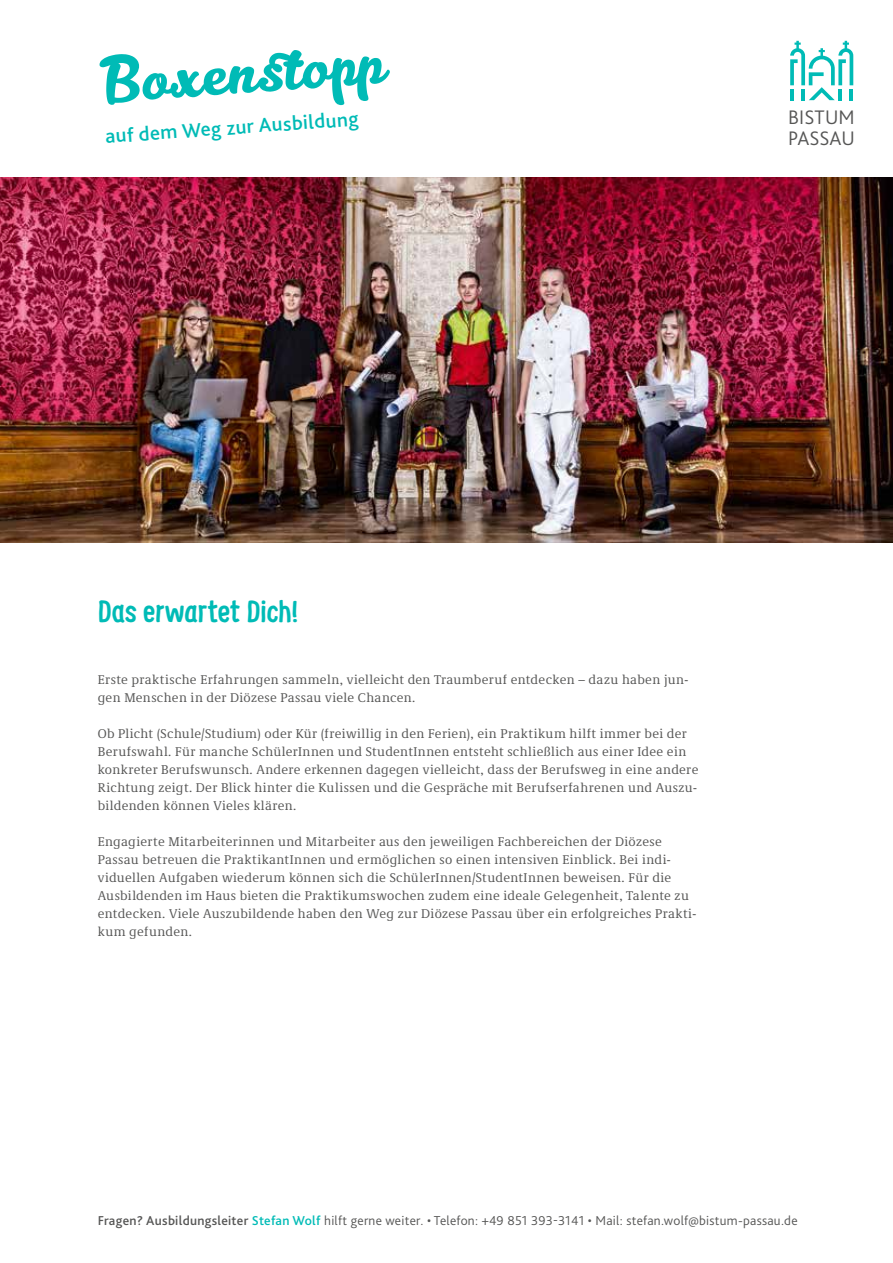
<style>
.page{position:relative;width:893px;height:1263px;background:#fff}
.page>*{position:absolute;margin:0;border:0;box-sizing:border-box;transform-origin:0 0}
.t1{font:62.1px "Kitten";color:#00bbb6}
.t2{font:700 30px "Supernettcn";letter-spacing:-.005em;color:#00bbb6}
.t3{font:500 20.7px "Bliss Pro";color:#00bbb6}
.t4{font:300 20.55px/20.4px "Bliss Pro";letter-spacing:.005em;color:#565655}
.t5{font:300 13.5px "Bliss Pro";letter-spacing:.02em;color:#565655}
.t6{font:13.05px/18px "Demos Next Pro";letter-spacing:.025em;color:#565655}
.s1{font-weight:500}
.s2{font-weight:500;color:#00bbb6}
</style>
<div class="page">
<svg style="left:790px;top:41px;width:63px;height:59px"></svg>
<img style="left:0;top:177px;width:893px;height:366px">
<h1 class="t1" style="left:99px;top:45px;width:295px;rotate:-4deg">Boxenstopp</h1>
<h3 class="t3" style="left:104px;top:123px;width:255px;rotate:-4deg">auf dem Weg zur Ausbildung</h3>
<h3 class="t4" style="left:788px;top:107px;width:68px">BISTUM<br>PASSAU</h3>
<h2 class="t2" style="left:98px;top:591px;width:203px">Das erwartet Dich!</h2>
<p class="t6" style="left:98px;top:670px;width:592px">Erste praktische Erfahrungen sammeln, vielleicht den Traumberuf entdecken – dazu haben jun&shy;gen Menschen in der Diözese Passau viele Chancen.</p>
<p class="t6" style="left:98px;top:724px;width:602px">Ob Plicht (Schule/Studium) oder Kür (freiwillig in den Ferien), ein Praktikum hilft immer bei der Berufswahl. Für manche SchülerInnen und StudentInnen entsteht schließlich aus einer Idee ein konkreter Berufswunsch. Andere erkennen dagegen vielleicht, dass der Berufsweg in eine andere Richtung zeigt. Der Blick hinter die Kulissen und die Gespräche mit Berufserfahrenen und Auszu&shy;bildenden können Vieles klären.</p>
<p class="t6" style="left:98px;top:832px;width:600px">Engagierte Mitarbeiterinnen und Mitarbeiter aus den jeweiligen Fachbereichen der Diözese Passau betreuen die PraktikantInnen und ermöglichen so einen intensiven Einblick. Bei indi&shy;viduellen Aufgaben wiederum können sich die SchülerInnen/StudentInnen beweisen. Für die Ausbildenden im Haus bieten die Praktikumswochen zudem eine ideale Gelegenheit, Talente zu entdecken. Viele Auszubildende haben den Weg zur Diözese Passau über ein erfolgreiches Prakti&shy;kum gefunden.</p>
<p class="t5" style="left:98px;top:1212px;width:701px"><span class="s1">Fragen? Ausbildungsleiter</span> <span class="s2">Stefan Wolf</span> hilft gerne weiter. • Telefon: +49 851 393-3141 • Mail: stefan.wolf@bistum-passau.de</p>
</div>
